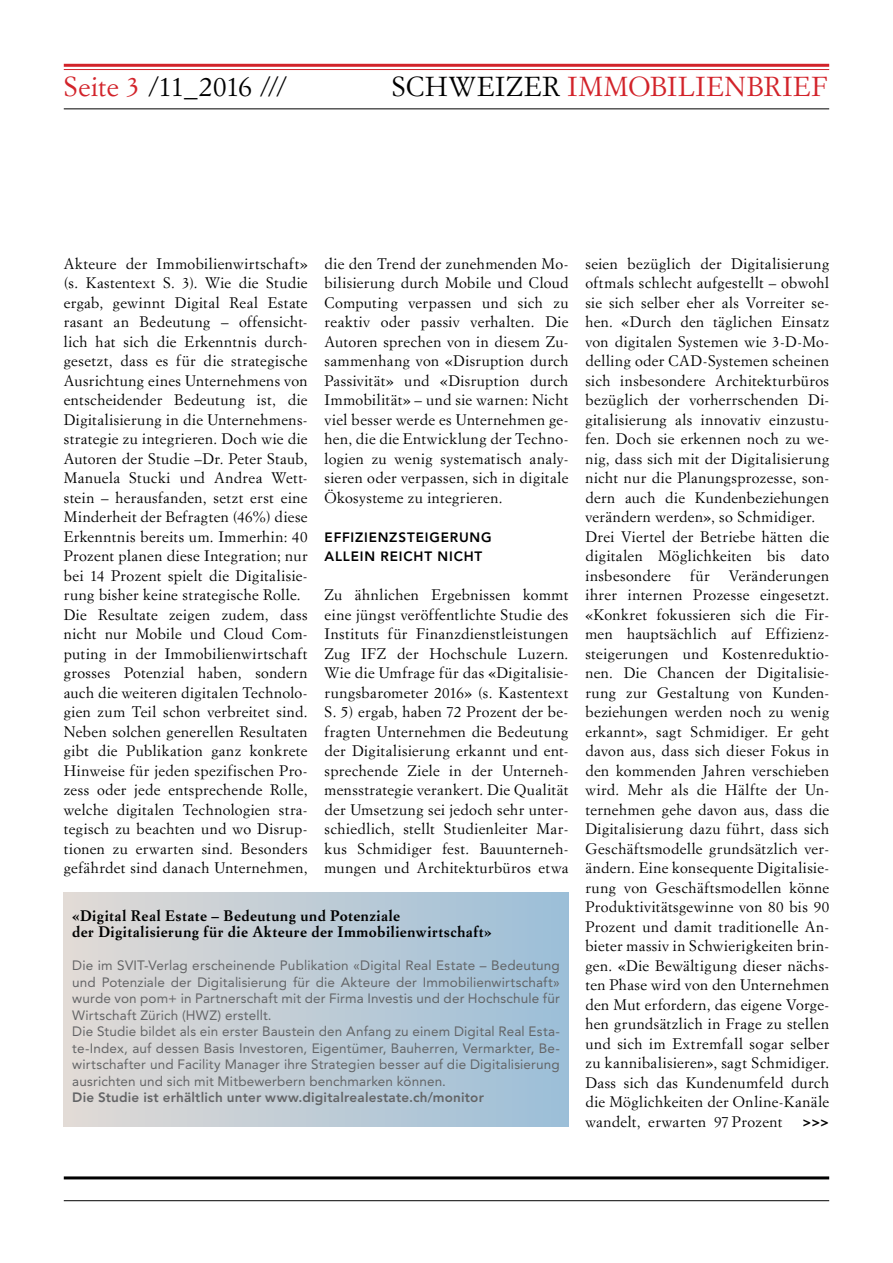
<style>
.page{position:relative;width:893px;height:1263px;background:#fff}
.page>*{position:absolute;margin:0;border:0;box-sizing:border-box;transform-origin:0 0}
.t1{font:27px "Simoncini Garamond Std";letter-spacing:.03em;color:#d2232a}
.t2{font:27px "Simoncini Garamond Std";letter-spacing:.005em;color:#000}
.t3{font:15px/19.5px "Simoncini Garamond Std";letter-spacing:.025em;color:#000;text-align:justify}
.t4{font:700 15px/16.5px "Simoncini Garamond Std";letter-spacing:.035em;color:#000}
.t5{font:13.5px/16.5px "Avenir LT Std";letter-spacing:.01em;color:#636466}
.t6{font:800 13.5px "Avenir LT Std";letter-spacing:.015em;color:#636466}
.t7{font:800 13.5px/19.5px "Avenir LT Std";letter-spacing:.06em;color:#000}
.s1{color:#d2232a}
.s2{color:#000}
</style>
<div class="page">
<hr style="left:64px;top:1176px;width:765px;height:3px;background:#000">
<hr style="left:64px;top:1200px;width:765px;height:1px;background:#000">
<hr style="left:64px;top:64px;width:765px;height:3px;background:#d2232a">
<hr style="left:64px;top:69px;width:765px;height:1px;background:#d2232a">
<hr style="left:64px;top:108px;width:765px;height:1px;background:#000">
<div style="left:64px;top:893px;width:504px;height:234px;background:linear-gradient(to right,#e1dad5,#9cbed8)"></div>
<h1 class="t2" style="left:64px;top:70px;width:225px"><span class="s1">Seite 3</span> /11_2016 ///</h1>
<h1 class="t1" style="left:392px;top:70px;width:437px"><span class="s2">SCHWEIZER</span> IMMOBILIENBRIEF</h1>
<p class="t3" style="left:64px;top:253px;width:245px;text-align:left">Akteure der Immobilienwirtschaft» (s. Kastentext S. 3). Wie die Studie ergab, gewinnt Digital Real Estate rasant an Bedeutung – offensicht&shy;lich hat sich die Erkenntnis durch&shy;gesetzt, dass es für die strategische Ausrichtung eines Unternehmens von entscheidender Bedeutung ist, die Digitalisierung in die Unternehmens&shy;strategie zu integrieren. Doch wie die Autoren der Studie –Dr. Peter Staub, Manuela Stucki und Andrea Wett&shy;stein – herausfanden, setzt erst eine Minderheit der Befragten (46%) diese Erkenntnis bereits um. Immerhin: 40<br>Prozent planen diese Integration; nur bei 14 Prozent spielt die Digitalisie&shy;rung bisher keine strategische Rolle.<br>Die Resultate zeigen zudem, dass nicht nur Mobile und Cloud Com&shy;puting in der Immobilienwirtschaft grosses Potenzial haben, sondern auch die weiteren digitalen Technolo&shy;gien zum Teil schon verbreitet sind.<br>Neben solchen generellen Resultaten gibt die Publikation ganz konkrete Hinweise für jeden spezifischen Pro&shy;zess oder jede entsprechende Rolle, welche digitalen Technologien stra&shy;tegisch zu beachten und wo Disrup&shy;tionen zu erwarten sind. Besonders gefährdet sind danach Unternehmen,</p>
<p class="t3" style="left:325px;top:253px;width:245px">die den Trend der zunehmenden Mo&shy;bilisierung durch Mobile und Cloud Computing verpassen und sich zu reaktiv oder passiv verhalten. Die Autoren sprechen von in diesem Zu&shy;sammenhang von «Disruption durch Passivität» und «Disruption durch Immobilität» – und sie warnen: Nicht viel besser werde es Unternehmen ge&shy;hen, die die Entwicklung der Techno&shy;logien zu wenig systematisch analy&shy;sieren oder verpassen, sich in digitale Ökosysteme zu integrieren.</p>
<p class="t7" style="left:325px;top:527px;width:169px">EFFIZIENZSTEIGERUNG<br>ALLEIN REICHT NICHT</p>
<p class="t3" style="left:325px;top:585px;width:245px">Zu ähnlichen Ergebnissen kommt eine jüngst veröffentlichte Studie des Instituts für Finanzdienstleistungen Zug IFZ der Hochschule Luzern.<br>Wie die Umfrage für das «Digitalisie&shy;rungsbarometer 2016» (s. Kastentext S. 5) ergab, haben 72 Prozent der be&shy;fragten Unternehmen die Bedeutung der Digitalisierung erkannt und ent&shy;sprechende Ziele in der Unterneh&shy;mensstrategie verankert. Die Qualität der Umsetzung sei jedoch sehr unter&shy;schiedlich, stellt Studienleiter Mar&shy;kus Schmidiger fest. Bauunterneh&shy;mungen und Architekturbüros etwa</p>
<p class="t4" style="left:72px;top:907px;width:421px">«Digital Real Estate – Bedeutung und Potenziale<br>der Digitalisierung für die Akteure der Immobilienwirtschaft»</p>
<p class="t5" style="left:72px;top:957px;width:489px">Die im SVIT-Verlag erscheinende Publikation «Digital Real Estate – Bedeutung und Potenziale der Digitalisierung für die Akteure der Immobilienwirtschaft» wurde von pom+ in Partnerschaft mit der Firma Investis und der Hochschule für Wirtschaft Zürich (HWZ) erstellt.<br>Die Studie bildet als ein erster Baustein den Anfang zu einem Digital Real Esta&shy;te-Index, auf dessen Basis Investoren, Eigentümer, Bauherren, Vermarkter, Be&shy;wirtschafter und Facility Manager ihre Strategien besser auf die Digitalisierung ausrichten und sich mit Mitbewerbern benchmarken können.</p>
<p class="t6" style="left:72px;top:1089px;width:413px">Die Studie ist erhältlich unter www.digitalrealestate.ch/monitor</p>
<p class="t3" style="left:585px;top:253px;width:245px;text-align:left">seien bezüglich der Digitalisierung oftmals schlecht aufgestellt – obwohl sie sich selber eher als Vorreiter se&shy;hen. «Durch den täglichen Einsatz von digitalen Systemen wie 3-D-Mo&shy;delling oder CAD-Systemen scheinen sich insbesondere Architekturbüros bezüglich der vorherrschenden Di&shy;gitalisierung als innovativ einzustu&shy;fen. Doch sie erkennen noch zu we&shy;nig, dass sich mit der Digitalisierung nicht nur die Planungsprozesse, son&shy;dern auch die Kundenbeziehungen verändern werden», so Schmidiger.<br>Drei Viertel der Betriebe hätten die digitalen Möglichkeiten bis dato insbesondere</p>
<p class="t3" style="left:585px;top:565px;width:245px;text-indent:143px">Veränderungen ihrer internen Prozesse eingesetzt. «Konkret fokussieren sich die Fir&shy;men hauptsächlich auf Effizienz&shy;steigerungen und Kostenreduktio&shy;nen. Die Chancen der Digitalisie&shy;rung zur Gestaltung von Kunden&shy;beziehungen werden noch zu wenig erkannt», sagt Schmidiger. Er geht davon aus, dass sich dieser Fokus in den kommenden Jahren verschieben wird. Mehr als die Hälfte der Un&shy;ternehmen gehe davon aus, dass die Digitalisierung dazu führt, dass sich Geschäftsmodelle grundsätzlich ver&shy;ändern. Eine konsequente Digitalisie&shy;rung von Geschäftsmodellen könne Produktivitätsgewinne von 80 bis 90<br>Prozent und damit traditionelle An&shy;bieter massiv in Schwierigkeiten brin&shy;gen. «Die Bewältigung dieser nächs&shy;ten Phase wird von den Unternehmen den Mut erfordern, das eigene Vorge&shy;hen grundsätzlich in Frage zu stellen und sich im Extremfall sogar selber zu kannibalisieren», sagt Schmidiger.<br>Dass sich das Kundenumfeld durch die Möglichkeiten der Online-Kanäle wandelt, erwarten 97 Prozent</p>
<p class="t3" style="left:690px;top:565px;width:21px">für</p>
<p class="t7" style="left:803px;top:1112px;width:28px">&gt;&gt;&gt;</p>
</div>
